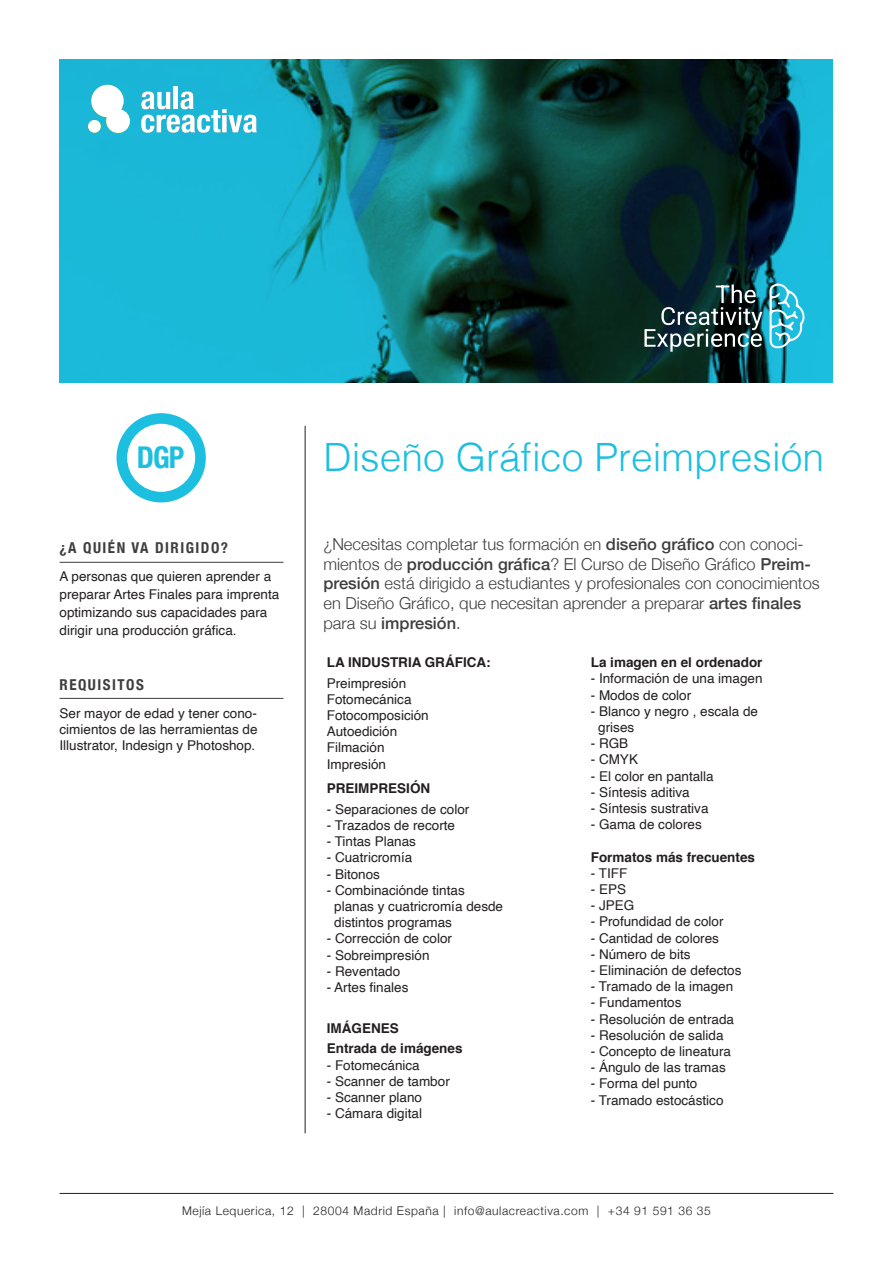
<style>
.page{position:relative;width:893px;height:1263px;background:#fff}
.page>*{position:absolute;margin:0;border:0;box-sizing:border-box;transform-origin:0 0}
.t1{font:300 39px "Helvetica";color:#1cbfdf}
.subtítulo{font:700 condensed 30px "Helvetica Neue";color:#1cbfdf}
.Texto_2020{font:300 16.5px/19.8px "Helvetica Neue";color:#3e3e3f}
.t2{font:700 condensed 15px "Helvetica Neue";letter-spacing:.1em;color:#3e3e3f}
.texto_1{font:13.5px "Helvetica";color:#231f20}
.texto{font:13.5px/18px "Helvetica";color:#231f20}
.texto_1-2{font:700 13.5px "Helvetica";color:#231f20}
.subtítulo-2{font:700 13.5px "Helvetica";color:#231f20}
.t3{font:300 12px "Helvetica Neue";letter-spacing:.05em;color:#231f20}
.s1{font-weight:500}
</style>
<div class="page">
<hr style="left:305px;top:426px;width:1px;height:707px;background:#231f20">
<div style="left:117px;top:413px;width:89px;height:89px;background:#1cbfdf;border-radius:50%"></div>
<div style="left:127px;top:424px;width:68px;height:68px;background:#fff;border-radius:50%"></div>
<hr style="left:60px;top:562px;width:223px;height:1px;background:#3e3e3f">
<hr style="left:60px;top:698px;width:223px;height:1px;background:#3e3e3f">
<hr style="left:60px;top:1193px;width:773px;height:1px;background:#231f20">
<svg style="left:60px;top:60px;width:773px;height:323px"></svg>
<hr style="left:644px;top:329px;width:3px;height:18px;background:#fff">
<svg style="left:646px;top:285px;width:116px;height:67px"></svg>
<svg style="left:769px;top:284px;width:36px;height:64px"></svg>
<div style="left:173px;top:86px;width:5px;height:23px;background:#fff"></div>
<svg style="left:141px;top:91px;width:116px;height:42px"></svg>
<svg style="left:91px;top:85px;width:39px;height:48px"></svg>
<div style="left:88px;top:120px;width:13px;height:13px;background:#fff;border-radius:50%"></div>
<p class="subtítulo" style="left:137px;top:432px;width:49px">DGP</p>
<p class="t2" style="left:60px;top:536px;width:170px">¿A QUIÉN VA DIRIGIDO?</p>
<p class="texto" style="left:60px;top:568px;width:221px">A personas que quieren aprender a preparar Artes Finales para imprenta optimizando sus capacidades para dirigir una producción gráfica.</p>
<p class="t2" style="left:60px;top:672px;width:86px">REQUISITOS</p>
<p class="texto" style="left:60px;top:705px;width:200px;line-height:16.2px;text-align:justify">Ser mayor de edad y tener cono&shy;cimientos de las herramientas de Illustrator, Indesign y Photoshop.</p>
<p class="t1" style="left:323px;top:424px;width:502px">Diseño Gráfico Preimpresión</p>
<p class="Texto_2020" style="left:323px;top:533px;width:498px">¿Necesitas completar tus formación en <span class="s1">diseño gráfico</span> con conoci&shy;mientos de <span class="s1">producción gráfica</span>? El Curso de Diseño Gráfico <span class="s1">Preim&shy;presión</span> está dirigido a estudiantes y profesionales con conocimientos en Diseño Gráfico, que necesitan aprender a preparar <span class="s1">artes finales </span>para su <span class="s1">impresión</span>.</p>
<p class="subtítulo-2" style="left:327px;top:651px;width:165px">LA INDUSTRIA GRÁFICA:</p>
<p class="texto_1" style="left:327px;top:672px;width:81px">Preimpresión</p>
<p class="texto_1" style="left:327px;top:689px;width:86px">Fotomecánica</p>
<p class="texto_1" style="left:327px;top:705px;width:104px">Fotocomposición</p>
<p class="texto_1" style="left:327px;top:721px;width:72px">Autoedición</p>
<p class="texto_1" style="left:327px;top:737px;width:59px">Filmación</p>
<p class="texto_1" style="left:327px;top:753px;width:61px">Impresión</p>
<p class="subtítulo-2" style="left:327px;top:778px;width:105px">PREIMPRESIÓN</p>
<p class="texto_1" style="left:327px;top:799px;width:144px">- Separaciones de color</p>
<p class="texto_1" style="left:327px;top:815px;width:130px">- Trazados de recorte</p>
<p class="texto_1" style="left:327px;top:831px;width:91px">- Tintas Planas</p>
<p class="texto_1" style="left:327px;top:847px;width:87px">- Cuatricromía</p>
<p class="texto_1" style="left:327px;top:863px;width:55px">- Bitonos</p>
<p class="texto_1" style="left:327px;top:880px;width:140px">- Combinaciónde tintas</p>
<p class="texto_1" style="left:334px;top:896px;width:170px">planas y cuatricromía desde</p>
<p class="texto_1" style="left:334px;top:912px;width:119px">distintos programas</p>
<p class="texto_1" style="left:327px;top:928px;width:127px">- Corrección de color</p>
<p class="texto_1" style="left:327px;top:944px;width:104px">- Sobreimpresión</p>
<p class="texto_1" style="left:327px;top:961px;width:75px">- Reventado</p>
<p class="texto_1" style="left:327px;top:977px;width:83px">- Artes finales</p>
<p class="subtítulo-2" style="left:327px;top:1017px;width:74px">IMÁGENES</p>
<p class="texto_1-2" style="left:327px;top:1038px;width:137px">Entrada de imágenes</p>
<p class="texto_1" style="left:327px;top:1054px;width:95px">- Fotomecánica</p>
<p class="texto_1" style="left:327px;top:1070px;width:125px">- Scanner de tambor</p>
<p class="texto_1" style="left:327px;top:1087px;width:97px">- Scanner plano</p>
<p class="texto_1" style="left:327px;top:1103px;width:97px">- Cámara digital</p>
<p class="texto_1-2" style="left:591px;top:651px;width:173px">La imagen en el ordenador</p>
<p class="texto_1" style="left:591px;top:668px;width:173px">- Información de una imagen</p>
<p class="texto_1" style="left:591px;top:684px;width:102px">- Modos de color</p>
<p class="texto_1" style="left:591px;top:701px;width:169px">- Blanco y negro , escala de</p>
<p class="texto_1" style="left:598px;top:717px;width:38px">grises</p>
<p class="texto_1" style="left:591px;top:733px;width:39px">- RGB</p>
<p class="texto_1" style="left:591px;top:749px;width:49px">- CMYK</p>
<p class="texto_1" style="left:591px;top:765px;width:125px">- El color en pantalla</p>
<p class="texto_1" style="left:591px;top:782px;width:101px">- Síntesis aditiva</p>
<p class="texto_1" style="left:591px;top:798px;width:119px">- Síntesis sustrativa</p>
<p class="texto_1" style="left:591px;top:814px;width:113px">- Gama de colores</p>
<p class="texto_1-2" style="left:591px;top:846px;width:166px">Formatos más frecuentes</p>
<p class="texto_1" style="left:591px;top:863px;width:38px">- TIFF</p>
<p class="texto_1" style="left:591px;top:879px;width:37px">- EPS</p>
<p class="texto_1" style="left:591px;top:895px;width:45px">- JPEG</p>
<p class="texto_1" style="left:591px;top:911px;width:134px">- Profundidad de color</p>
<p class="texto_1" style="left:591px;top:927px;width:130px">- Cantidad de colores</p>
<p class="texto_1" style="left:591px;top:944px;width:101px">- Número de bits</p>
<p class="texto_1" style="left:591px;top:960px;width:152px">- Eliminación de defectos</p>
<p class="texto_1" style="left:591px;top:976px;width:144px">- Tramado de la imagen</p>
<p class="texto_1" style="left:591px;top:992px;width:92px">- Fundamentos</p>
<p class="texto_1" style="left:591px;top:1008px;width:145px">- Resolución de entrada</p>
<p class="texto_1" style="left:591px;top:1025px;width:134px">- Resolución de salida</p>
<p class="texto_1" style="left:591px;top:1041px;width:142px">- Concepto de lineatura</p>
<p class="texto_1" style="left:591px;top:1057px;width:137px">- Ángulo de las tramas</p>
<p class="texto_1" style="left:591px;top:1073px;width:108px">- Forma del punto</p>
<p class="texto_1" style="left:591px;top:1089px;width:134px">- Tramado estocástico</p>
<p class="t3" style="left:182px;top:1201px;width:530px">Mejía Lequerica, 12 | 28004 Madrid España | info@aulacreactiva.com | +34 91 591 36 35</p>
</div>
